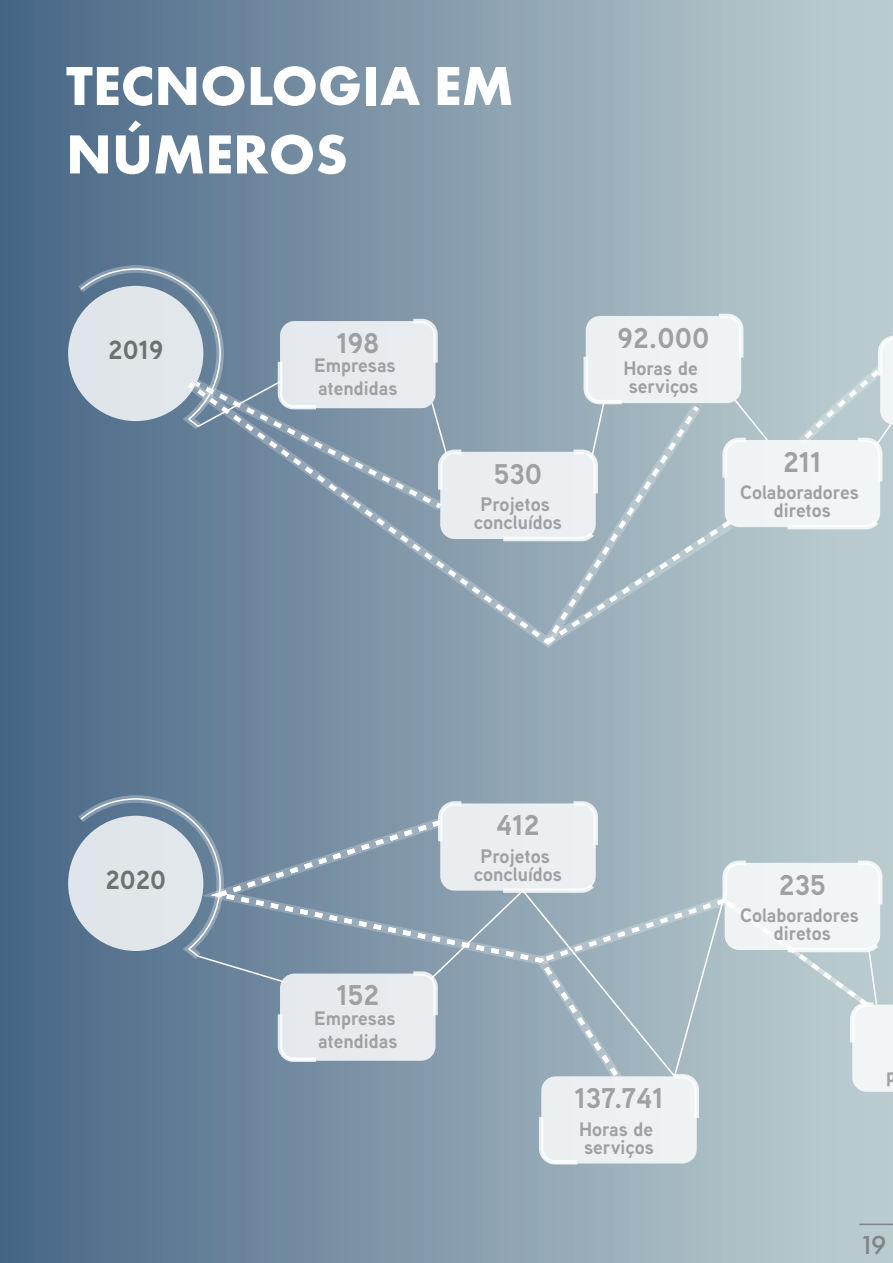
<style>
.page{position:relative;width:893px;height:1263px;background:#fff}
.page>*{position:absolute;margin:0;border:0;box-sizing:border-box;transform-origin:0 0}
.t1{font:700 57px/68.4px "Futura PT";color:#fff}
.t2{font:700 28.5px "Aaux Next";color:#9da1a2}
.t3{font:500 27px "Futura PT";color:#808285}
.t4{font:700 26.1px "Aaux Next";color:#6d7172}
.t5{font:700 19.5px/18px "Aaux Next";color:#9da1a2}
</style>
<div class="page">
<div style="left:0;top:0;width:893px;height:1263px;background:linear-gradient(to right,#496786,#c1d1d3)"></div>
<svg style="left:68px;top:286px;width:135px;height:135px"></svg>
<div style="left:68px;top:816px;width:135px;height:135px;background:#dfe5ea;border-radius:50%"></div>
<svg style="left:78px;top:795px;width:208px;height:189px"></svg>
<svg style="left:573px;top:801px;width:25px;height:16px"></svg>
<svg style="left:438px;top:801px;width:23px;height:16px"></svg>
<div style="left:440px;top:803px;width:156px;height:88px;background:#ebeff1;border-radius:14px"></div>
<svg style="left:187px;top:381px;width:316px;height:267px;background:#6e879d"></svg>
<svg style="left:78px;top:265px;width:383px;height:247px;background:#9cadbc"></svg>
<svg style="left:216px;top:402px;width:287px;height:242px;background:#899daf"></svg>
<svg style="left:202px;top:817px;width:423px;height:269px;background:#9bacbb"></svg>
<svg style="left:429px;top:888px;width:74px;height:191px;background:#92a6b5"></svg>
<svg style="left:788px;top:521px;width:90px;height:8px"></svg>
<div style="left:725px;top:440px;width:155px;height:87px;background:#f1f4f5;border-radius:14px"></div>
<svg style="left:799px;top:335px;width:94px;height:147px"></svg>
<svg style="left:503px;top:314px;width:266px;height:334px;background:#b8c7ce"></svg>
<svg style="left:503px;top:860px;width:390px;height:304px;background:#b7c7ce"></svg>
<div style="left:725px;top:863px;width:155px;height:87px;background:#f1f4f5;border-radius:14px"></div>
<hr style="left:859px;top:1223px;width:34px;height:2px;background:#808285">
<h1 class="t1" style="left:66px;top:50px;width:449px">TECNOLOGIA EM<br>NÚMEROS</h1>
<h3 class="t4" style="left:108px;top:332px;width:57px">2019</h3>
<h2 class="t2" style="left:336px;top:323px;width:44px">198</h2>
<p class="t5" style="left:314px;top:353px;width:85px;line-height:23.4px">Empresas atendidas</p>
<h2 class="t2" style="left:494px;top:453px;width:50px">530</h2>
<p class="t5" style="left:474px;top:495px;width:90px;text-align:center">Projetos concluídos</p>
<h2 class="t2" style="left:618px;top:318px;width:93px">92.000</h2>
<p class="t5" style="left:623px;top:359px;width:76px">Horas de serviços</p>
<h2 class="t2" style="left:783px;top:442px;width:40px">211</h2>
<p class="t5" style="left:740px;top:483px;width:120px;text-align:center">Colaboradores diretos</p>
<h3 class="t4" style="left:105px;top:862px;width:62px">2020</h3>
<h2 class="t2" style="left:336px;top:975px;width:44px">152</h2>
<p class="t5" style="left:314px;top:1006px;width:85px;line-height:23.4px">Empresas atendidas</p>
<h2 class="t2" style="left:496px;top:805px;width:45px">412</h2>
<p class="t5" style="left:474px;top:847px;width:90px;text-align:center">Projetos concluídos</p>
<h2 class="t2" style="left:574px;top:1078px;width:91px">137.741</h2>
<p class="t5" style="left:579px;top:1119px;width:76px">Horas de serviços</p>
<h2 class="t2" style="left:779px;top:864px;width:48px">235</h2>
<p class="t5" style="left:740px;top:906px;width:120px;text-align:center">Colaboradores diretos</p>
<p class="t5" style="left:886px;top:1066px;width:11px">p</p>
<h3 class="t3" style="left:859px;top:1229px;width:28px">19</h3>
</div>
